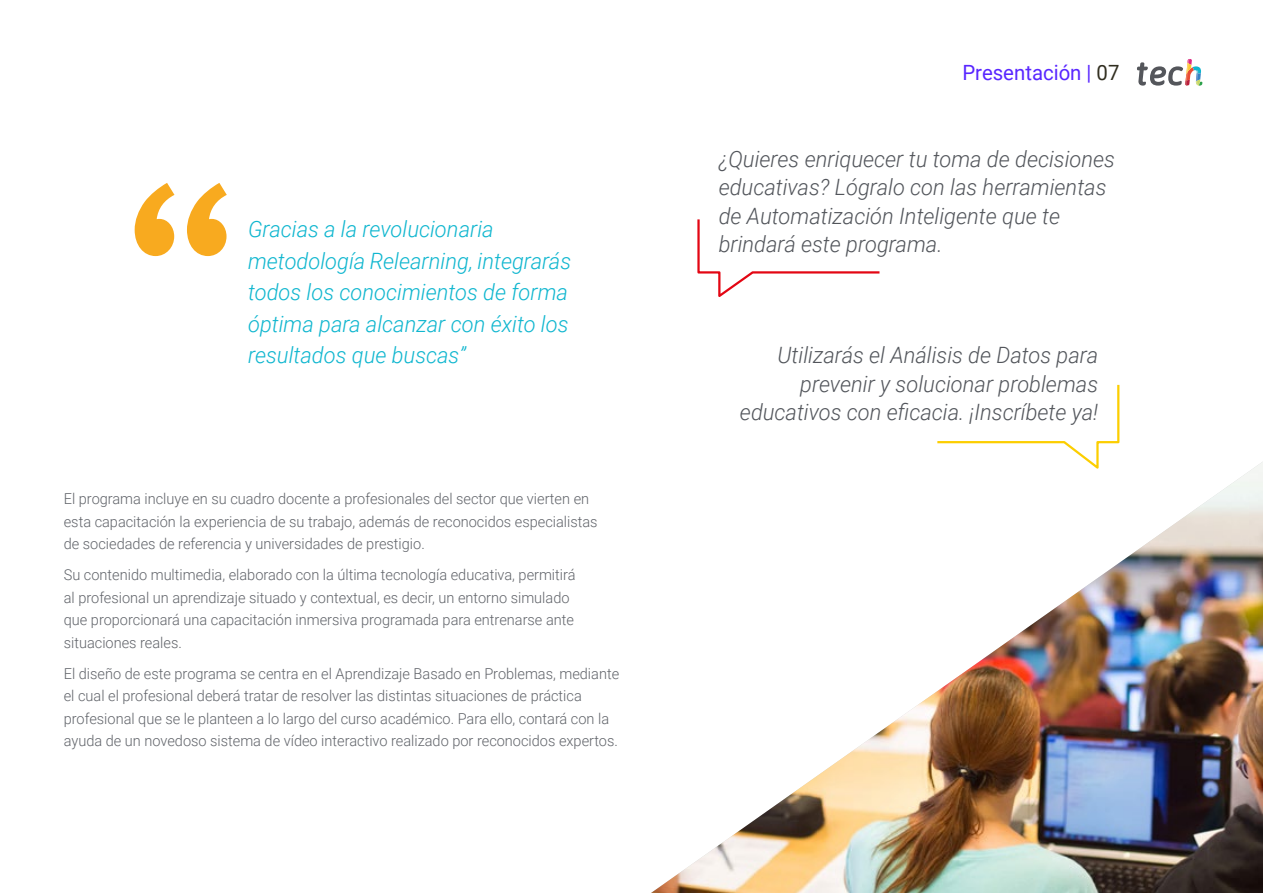
<style>
.page{position:relative;width:1263px;height:893px;background:#fff}
.page>*{position:absolute;margin:0;border:0;box-sizing:border-box;transform-origin:0 0}
.t1{font:italic 300 22.5px/28.5px "Roboto";color:#52555b;text-align:right}
.t2{font:italic 300 22.5px/31.5px "Roboto";color:#0fb6cf}
.t3{font:21px "Roboto";color:#5927ff}
.t4{font:300 15px/22.5px "Roboto";color:#61646a}
.s1{color:#312e20}
</style>
<div class="page">
<img style="left:651px;top:462px;width:612px;height:431px">
<svg style="left:935px;top:384px;width:185px;height:88px"></svg>
<svg style="left:697px;top:219px;width:183px;height:78px"></svg>
<svg style="left:135px;top:183px;width:92px;height:73px"></svg>
<svg style="left:1137px;top:59px;width:65px;height:27px"></svg>
<h1 class="t2" style="left:248px;top:213px;width:325px">Gracias a la revolucionaria metodología Relearning, integrarás todos los conocimientos de forma óptima para alcanzar con éxito los resultados que buscas”</h1>
<p class="t4" style="left:64px;top:487px;width:535px">El programa incluye en su cuadro docente a profesionales del sector que vierten en esta capacitación la experiencia de su trabajo, además de reconocidos especialistas de sociedades de referencia y universidades de prestigio.</p>
<p class="t4" style="left:64px;top:563px;width:513px">Su contenido multimedia, elaborado con la última tecnología educativa, permitirá al profesional un aprendizaje situado y contextual, es decir, un entorno simulado que proporcionará una capacitación inmersiva programada para entrenarse ante situaciones reales.</p>
<p class="t4" style="left:64px;top:662px;width:557px">El diseño de este programa se centra en el Aprendizaje Basado en Problemas, mediante el cual el profesional deberá tratar de resolver las distintas situaciones de práctica profesional que se le planteen a lo largo del curso académico. Para ello, contará con la ayuda de un novedoso sistema de vídeo interactivo realizado por reconocidos expertos.</p>
<h2 class="t3" style="left:962px;top:57px;width:159px">Presentación | <span class="s1">07</span></h2>
<h1 class="t1" style="left:719px;top:144px;width:398px;text-align:left">¿Quieres enriquecer tu toma de decisiones educativas? Lógralo con las herramientas de Automatización Inteligente que te brindará este programa.</h1>
<h1 class="t1" style="left:740px;top:340px;width:360px">Utilizarás el Análisis de Datos para prevenir y solucionar problemas educativos con eficacia. ¡Inscríbete ya!</h1>
</div>
